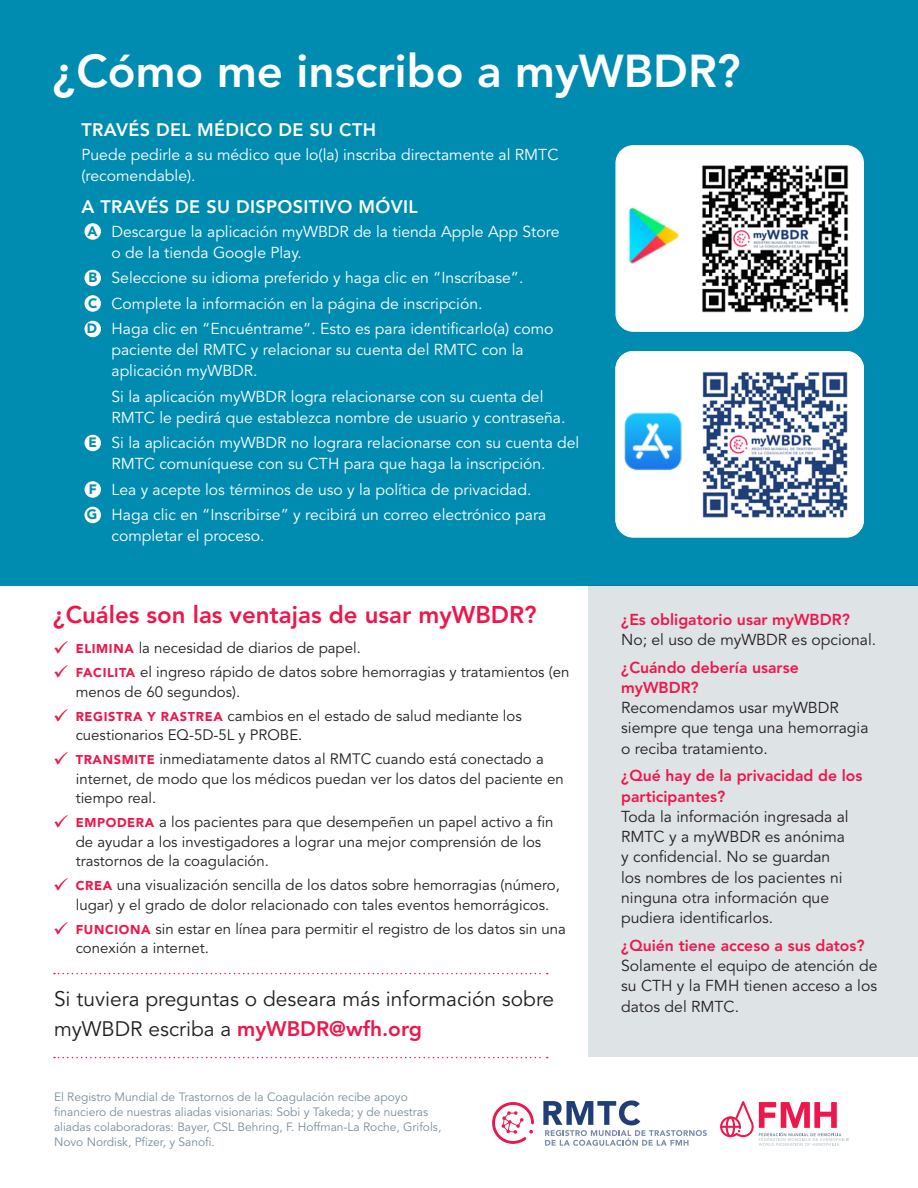
<style>
.page{position:relative;width:918px;height:1188px;background:#fff}
.page>*{position:absolute;margin:0;border:0;box-sizing:border-box;transform-origin:0 0}
.Q{font:800 45.75px "Avenir LT Std";color:#fff}
.Q-2{font:800 24px "Avenir LT Std";color:#ed174c}
.answer{font:20.85px/29.2px "Avenir LT Std";color:#231f20}
.munb{font:800 18px "Avenir LT Std";letter-spacing:.02em;color:#fff}
.Paragraph_Style_2{font:15.75px/21px "Avenir LT Std";color:#fff}
.Paragraph_Style_7{font:15.75px/20.2px "Avenir LT Std";color:#231f20}
.Paragraph_Style_6{font:800 15.75px/20.2px "Avenir LT Std";color:#ed174c}
.answer-2{font:15.75px/21px "Avenir LT Std";color:#fff}
.t1{font:15px/19.5px "Avenir LT Std";color:#231f20}
.t2{font:900 13.5px "Avenir LT Std";color:#008cb1}
.Paragraph_Style_5{font:12px/15px "Avenir LT Std";color:#798e9a}
.s1{font-weight:900;font-size:12.75px;color:#ed174c}
.s2{font-weight:800;color:#ed174c}
</style>
<div class="page">
<div style="left:0;top:0;width:918px;height:586px;background:#008cb1"></div>
<div style="left:84px;top:223px;width:17px;height:17px;background:#fff;border-radius:50%"></div>
<div style="left:84px;top:270px;width:17px;height:16px;background:#fff;border-radius:50%"></div>
<div style="left:84px;top:295px;width:17px;height:17px;background:#fff;border-radius:50%"></div>
<div style="left:84px;top:321px;width:17px;height:16px;background:#fff;border-radius:50%"></div>
<div style="left:84px;top:435px;width:17px;height:16px;background:#fff;border-radius:50%"></div>
<div style="left:84px;top:481px;width:17px;height:17px;background:#fff;border-radius:50%"></div>
<div style="left:84px;top:507px;width:17px;height:16px;background:#fff;border-radius:50%"></div>
<img style="left:615px;top:145px;width:249px;height:187px">
<div style="left:615px;top:351px;width:249px;height:187px;background:#fff;border-radius:18px"></div>
<img style="left:615px;top:351px;width:249px;height:178px">
<svg style="left:54px;top:973px;width:494px;height:1px"></svg>
<svg style="left:54px;top:1057px;width:494px;height:1px"></svg>
<div style="left:588px;top:586px;width:330px;height:471px;background:#dee3e6"></div>
<img style="left:696px;top:366px;width:158px;height:157px">
<img style="left:696px;top:160px;width:158px;height:157px">
<svg style="left:720px;top:1101px;width:129px;height:45px"></svg>
<hr style="left:720px;top:1126px;width:21px;height:2px;background:#ec184b">
<svg style="left:543px;top:1100px;width:164px;height:46px"></svg>
<svg style="left:492px;top:1102px;width:42px;height:42px"></svg>
<p class="Q" style="left:53px;top:44px;width:689px">¿Cómo me inscribo a myWBDR?</p>
<p class="munb" style="left:81px;top:119px;width:296px">TRAVÉS DEL MÉDICO DE SU CTH</p>
<p class="answer-2" style="left:81px;top:145px;width:478px">Puede pedirle a su médico que lo(la) inscriba directamente al RMTC (recomendable).</p>
<p class="munb" style="left:81px;top:196px;width:338px">A TRAVÉS DE SU DISPOSITIVO MÓVIL</p>
<p class="Paragraph_Style_2" style="left:111px;top:221px;width:450px">Descargue la aplicación myWBDR de la tienda Apple App Store o de la tienda Google Play.</p>
<p class="Paragraph_Style_2" style="left:111px;top:268px;width:413px">Seleccione su idioma preferido y haga clic en “Inscríbase”.</p>
<p class="Paragraph_Style_2" style="left:111px;top:293px;width:373px">Complete la información en la página de inscripción.</p>
<p class="Paragraph_Style_2" style="left:111px;top:319px;width:443px">Haga clic en “Encuéntrame”. Esto es para identificarlo(a) como paciente del RMTC y relacionar su cuenta del RMTC con la aplicación myWBDR.</p>
<p class="Paragraph_Style_2" style="left:111px;top:386px;width:455px">Si la aplicación myWBDR logra relacionarse con su cuenta del<br>RMTC le pedirá que establezca nombre de usuario y contraseña.</p>
<p class="Paragraph_Style_2" style="left:111px;top:433px;width:469px">Si la aplicación myWBDR no lograra relacionarse con su cuenta del<br>RMTC comuníquese con su CTH para que haga la inscripción.</p>
<p class="Paragraph_Style_2" style="left:111px;top:479px;width:422px">Lea y acepte los términos de uso y la política de privacidad.</p>
<p class="Paragraph_Style_2" style="left:111px;top:505px;width:436px">Haga clic en “Inscribirse” y recibirá un correo electrónico para completar el proceso.</p>
<p class="t2" style="left:88px;top:223px;width:12px">A</p>
<p class="t2" style="left:88px;top:270px;width:10px">B</p>
<p class="t2" style="left:88px;top:295px;width:11px">C</p>
<p class="t2" style="left:87px;top:321px;width:12px">D</p>
<p class="t2" style="left:89px;top:435px;width:10px">E</p>
<p class="t2" style="left:89px;top:481px;width:10px">F</p>
<p class="t2" style="left:87px;top:507px;width:12px">G</p>
<p class="Q-2" style="left:53px;top:601px;width:485px">¿Cuáles son las ventajas de usar myWBDR?</p>
<p class="t1" style="left:76px;top:639px;width:287px"><span class="s1">ELIMINA</span> la necesidad de diarios de papel.</p>
<p class="t1" style="left:76px;top:663px;width:495px"><span class="s1">FACILITA</span> el ingreso rápido de datos sobre hemorragias y tratamientos (en menos de 60 segundos).</p>
<p class="t1" style="left:76px;top:706px;width:448px"><span class="s1">REGISTRA Y RASTREA</span> cambios en el estado de salud mediante los cuestionarios EQ-5D-5L y PROBE.</p>
<p class="t1" style="left:76px;top:750px;width:490px"><span class="s1">TRANSMITE</span> inmediatamente datos al RMTC cuando está conectado a internet, de modo que los médicos puedan ver los datos del paciente en tiempo real.</p>
<p class="t1" style="left:76px;top:813px;width:479px"><span class="s1">EMPODERA</span> a los pacientes para que desempeñen un papel activo a fin de ayudar a los investigadores a lograr una mejor comprensión de los trastornos de la coagulación.</p>
<p class="t1" style="left:76px;top:876px;width:486px"><span class="s1">CREA</span> una visualización sencilla de los datos sobre hemorragias (número, lugar) y el grado de dolor relacionado con tales eventos hemorrágicos.</p>
<p class="t1" style="left:76px;top:919px;width:492px"><span class="s1">FUNCIONA</span> sin estar en línea para permitir el registro de los datos sin una conexión a internet.</p>
<p class="answer" style="left:54px;top:985px;width:502px">Si tuviera preguntas o deseara más información sobre myWBDR escriba a <span class="s2">myWBDR@wfh.org</span></p>
<p class="Paragraph_Style_5" style="left:54px;top:1089px;width:389px">El Registro Mundial de Trastornos de la Coagulación recibe apoyo financiero de nuestras aliadas visionarias: Sobi y Takeda; y de nuestras aliadas colaboradoras: Bayer, CSL Behring, F. Hoffman-La Roche, Grifols, Novo Nordisk, Pfizer, y Sanofi.</p>
<p class="Paragraph_Style_6" style="left:621px;top:609px;width:230px">¿Es obligatorio usar myWBDR?</p>
<p class="Paragraph_Style_7" style="left:621px;top:630px;width:257px">No; el uso de myWBDR es opcional.</p>
<p class="Paragraph_Style_6" style="left:621px;top:657px;width:179px">¿Cuándo debería usarse myWBDR?</p>
<p class="Paragraph_Style_7" style="left:621px;top:698px;width:249px">Recomendamos usar myWBDR siempre que tenga una hemorragia o reciba tratamiento.</p>
<p class="Paragraph_Style_6" style="left:621px;top:766px;width:243px">¿Qué hay de la privacidad de los participantes?</p>
<p class="Paragraph_Style_7" style="left:621px;top:807px;width:229px">Toda la información ingresada al<br>RMTC y a myWBDR es anónima y confidencial. No se guardan los nombres de los pacientes ni ninguna otra información que pudiera identificarlos.</p>
<p class="Paragraph_Style_6" style="left:621px;top:935px;width:245px">¿Quién tiene acceso a sus datos?</p>
<p class="Paragraph_Style_7" style="left:621px;top:956px;width:258px;text-align:justify">Solamente el equipo de atención de su CTH y la FMH tienen acceso a los datos del RMTC.</p>
</div>
